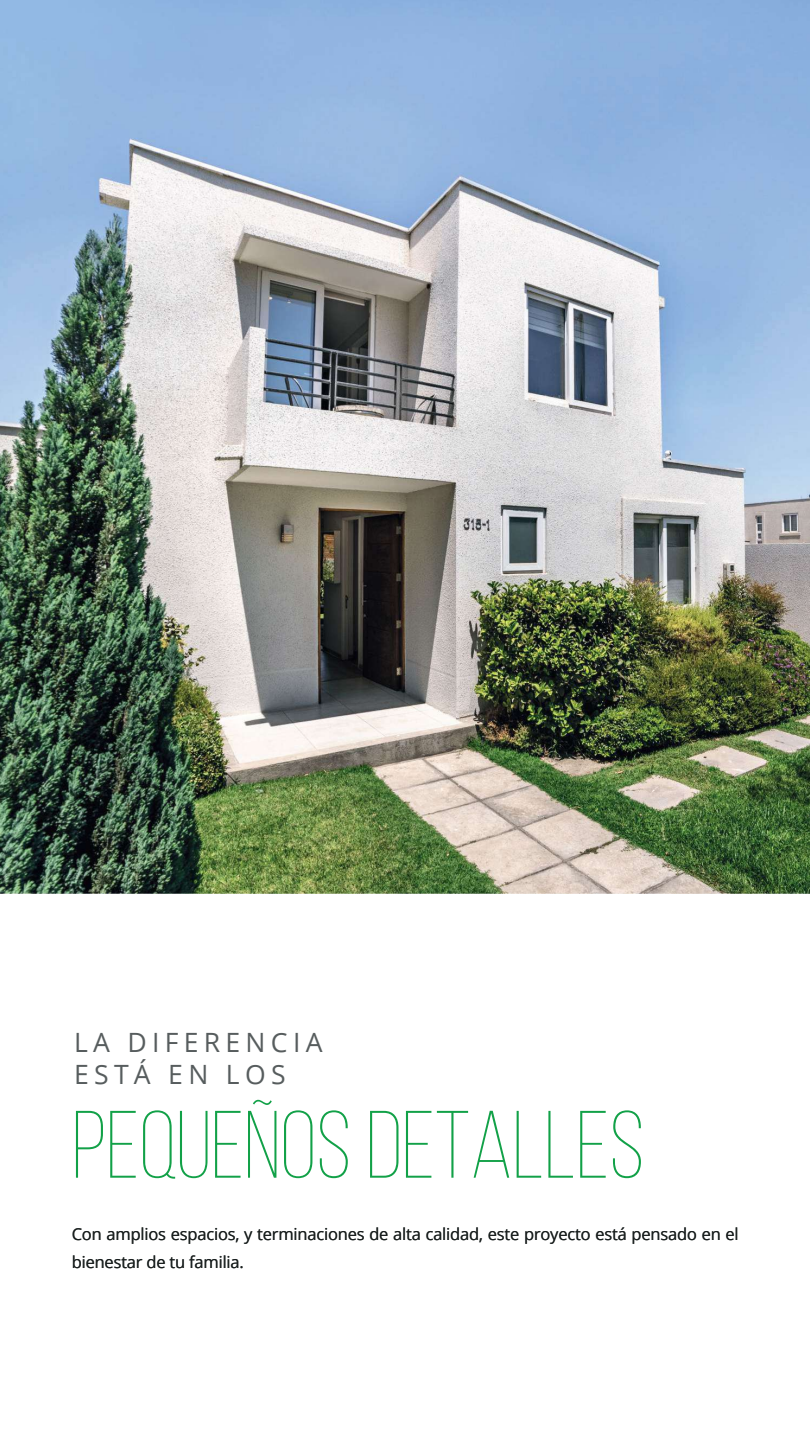
<style>
.page{position:relative;width:810px;height:1440px;background:#fff}
.page>*{position:absolute;margin:0;border:0;box-sizing:border-box;transform-origin:0 0}
.t1{font:300 95.47px "Bebas Neue";color:#12a148}
.t2{font:26.55px/31.9px "Open Sans";letter-spacing:.2em;color:#575d5e}
.t3{font:16.5px/28.5px "Open Sans";letter-spacing:-.015em;color:#181e1e}
</style>
<div class="page">
<img style="left:0;top:0;width:810px;height:894px">
<h2 class="t2" style="left:74px;top:1026px;width:250px">LA DIFERENCIA<br>ESTÁ EN LOS</h2>
<h1 class="t1" style="left:72px;top:1094px;width:574px">PEQUEÑOS DETALLES</h1>
<p class="t3" style="left:72px;top:1219px;width:669px">Con amplios espacios, y terminaciones de alta calidad, este proyecto está pensado en el bienestar de tu familia.</p>
</div>
